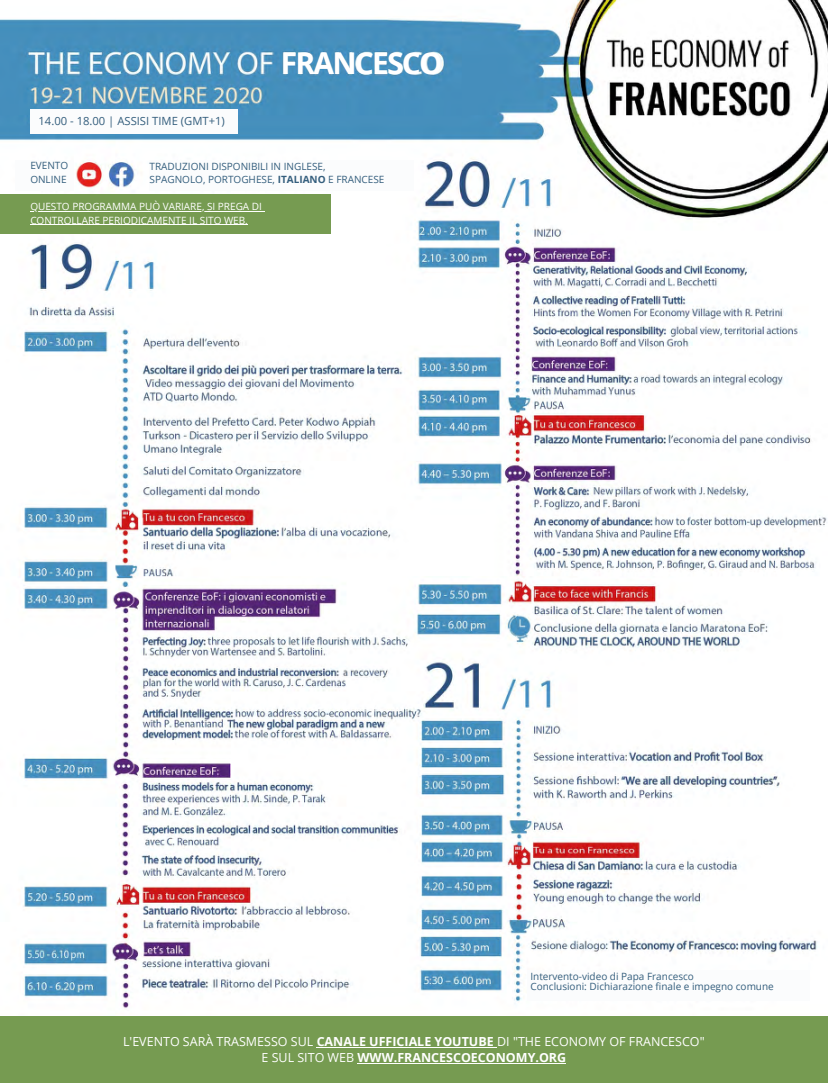
<style>
.page{position:relative;width:828px;height:1083px;background:#fff}
.page>*{position:absolute;margin:0;border:0;box-sizing:border-box;transform-origin:0 0}
.t1{font:700 30px "Open Sans";letter-spacing:-.06em;color:#fff}
.t2{font:12.5px/15.9px "Open Sans";color:#fff;text-align:center}
.t3{font:11.25px "Open Sans";color:#345e7d}
.t4{font:10px/13.4px "Open Sans";color:#345e7d}
.t5{font:10px/13.4px "Open Sans";color:#fff}
.s1{font-weight:700}
</style>
<div class="page">
<img style="left:0;top:0;width:828px;height:1017px">
<div style="left:150px;top:161px;width:264px;height:30px;background:#fbfcfd"></div>
<div style="left:30px;top:110px;width:207px;height:24px;background:#fbfcfd"></div>
<div style="left:0;top:194px;width:330px;height:40px;background:#769b51"></div>
<div style="left:0;top:1017px;width:828px;height:66px;background:#769b51"></div>
<div style="left:528px;top:970px;width:282px;height:30px;background:#fbfcfd"></div>
<hr style="left:30px;top:211px;width:232px;height:1px;background:#fff">
<hr style="left:30px;top:224px;width:218px;height:1px;background:#fff">
<hr style="left:317px;top:1047px;width:180px;height:1px;background:#fff">
<hr style="left:357px;top:1063px;width:209px;height:1px;background:#fff">
<div style="left:15px;top:161px;width:58px;height:30px;background:#fbfcfd"></div>
<h1 class="t1" style="left:281px;top:42px;width:164px">FRANCESCO</h1>
<p class="t3" style="left:39px;top:113px;width:188px">14.00 - 18.00 | ASSISI TIME (GMT+1)</p>
<p class="t4" style="left:30px;top:159px;width:39px">EVENTO<br>ONLINE</p>
<p class="t4" style="left:150px;top:159px;width:236px">TRADUZIONI DISPONIBILI IN INGLESE,<br>SPAGNOLO, PORTOGHESE, <span class="s1">ITALIANO</span> E FRANCESE</p>
<p class="t5" style="left:30px;top:200px;width:233px">QUESTO PROGRAMMA PUÒ VARIARE, SI PREGA DI<br>CONTROLLARE PERIODICAMENTE IL SITO WEB.</p>
<p class="t4" style="left:530px;top:971px;width:245px;line-height:10px">Intervento-video di Papa Francesco<br>Conclusioni: Dichiarazione finale e impegno comune</p>
<p class="t2" style="left:123px;top:1033px;width:583px">L'EVENTO SARÀ TRASMESSO SUL <span class="s1">CANALE UFFICIALE YOUTUBE</span> DI "THE ECONOMY OF FRANCESCO"<br>E SUL SITO WEB <span class="s1">WWW.FRANCESCOECONOMY.ORG</span></p>
</div>
